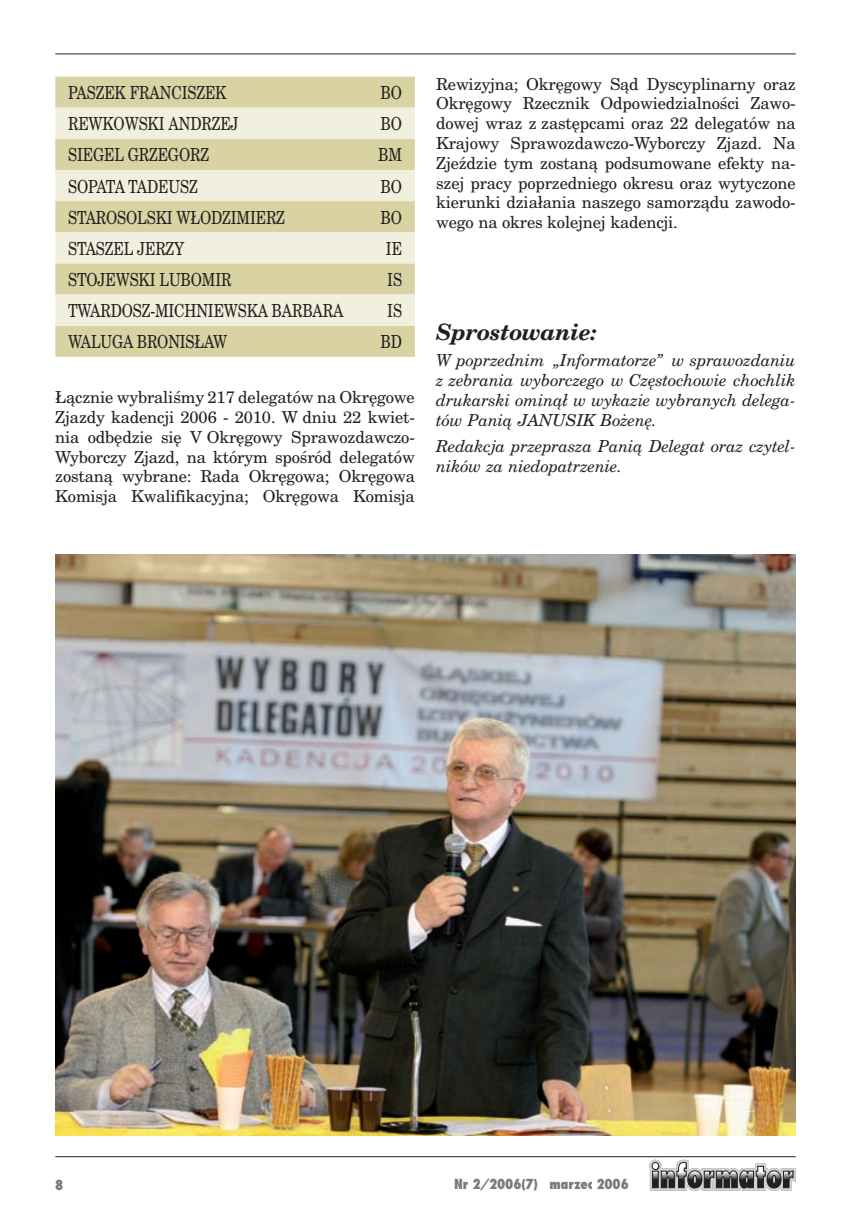
<style>
.page{position:relative;width:851px;height:1212px;background:#fff}
.page>*{position:absolute;margin:0;border:0;box-sizing:border-box;transform-origin:0 0}
.t1{font:italic 700 22.5px "New Brunswick";letter-spacing:-.01em;color:#231f20}
.t2{font:18px "New Brunswick";letter-spacing:-.01em;color:#231f20;scale:.8 1}
.t3{font:16.5px/19.8px "New Brunswick";letter-spacing:-.01em;color:#231f20;text-align:justify}
.t4{font:italic 16.5px/19.8px "New Brunswick";letter-spacing:-.01em;color:#231f20;text-align:justify}
.t5{font:800 13.5px "Fujiyama";letter-spacing:-.01em;color:#787a7d}
</style>
<div class="page">
<hr style="left:55px;top:1156px;width:740px;height:1px;background:#231f20">
<svg style="left:649px;top:1159px;width:146px;height:32px"></svg>
<hr style="left:55px;top:54px;width:740px;height:1px;background:#231f20">
<div style="left:55px;top:77px;width:360px;height:280px;background:#d9d3a4"></div>
<svg style="left:55px;top:108px;width:360px;height:218px;background:#e6e3c5"></svg>
<img style="left:55px;top:554px;width:740px;height:581px">
<p class="t2" style="left:68px;top:81px;width:199px">PASZEK FRANCISZEK</p>
<p class="t2" style="left:380px;top:81px;width:28px">BO</p>
<p class="t2" style="left:68px;top:113px;width:215px">REWKOWSKI ANDRZEJ</p>
<p class="t2" style="left:380px;top:113px;width:28px">BO</p>
<p class="t2" style="left:68px;top:144px;width:178px">SIEGEL GRZEGORZ</p>
<p class="t2" style="left:378px;top:144px;width:31px">BM</p>
<p class="t2" style="left:68px;top:175px;width:164px">SOPATA TADEUSZ</p>
<p class="t2" style="left:380px;top:175px;width:28px">BO</p>
<p class="t2" style="left:68px;top:206px;width:273px">STAROSOLSKI WŁODZIMIERZ</p>
<p class="t2" style="left:380px;top:206px;width:28px">BO</p>
<p class="t2" style="left:68px;top:237px;width:147px">STASZEL JERZY</p>
<p class="t2" style="left:386px;top:237px;width:22px">IE</p>
<p class="t2" style="left:68px;top:268px;width:206px">STOJEWSKI LUBOMIR</p>
<p class="t2" style="left:387px;top:268px;width:20px">IS</p>
<p class="t2" style="left:68px;top:299px;width:346px">TWARDOSZ-MICHNIEWSKA BARBARA</p>
<p class="t2" style="left:387px;top:299px;width:20px">IS</p>
<p class="t2" style="left:68px;top:331px;width:200px">WALUGA BRONISŁAW</p>
<p class="t2" style="left:380px;top:331px;width:28px">BD</p>
<p class="t3" style="left:55px;top:387px;width:361px">Łącznie wybraliśmy 217 delegatów na Okręgowe Zjazdy kadencji 2006 - 2010. W dniu 22 kwiet&shy;nia odbędzie się V Okręgowy Sprawozdawczo-Wyborczy Zjazd, na którym spośród delegatów zostaną wybrane: Rada Okręgowa; Okręgowa Komisja Kwalifikacyjna; Okręgowa Komisja</p>
<p class="t3" style="left:436px;top:73px;width:361px">Rewizyjna; Okręgowy Sąd Dyscyplinarny oraz Okręgowy Rzecznik Odpowiedzialności Zawo&shy;dowej wraz z zastępcami oraz 22 delegatów na Krajowy Sprawozdawczo-Wyborczy Zjazd. Na Zjeździe tym zostaną podsumowane efekty na&shy;szej pracy poprzedniego okresu oraz wytyczone kierunki działania naszego samorządu zawodo&shy;wego na okres kolejnej kadencji.</p>
<h1 class="t1" style="left:436px;top:318px;width:162px">Sprostowanie:</h1>
<p class="t4" style="left:436px;top:350px;width:361px">W poprzednim „Informatorze” w sprawozdaniu z zebrania wyborczego w Częstochowie chochlik drukarski ominął w wykazie wybranych delega&shy;tów Panią JANUSIK Bożenę.</p>
<p class="t4" style="left:436px;top:436px;width:361px">Redakcja przeprasza Panią Delegat oraz czytel&shy;ników za niedopatrzenie.</p>
<p class="t5" style="left:454px;top:1174px;width:176px">Nr 2/2006(7) marzec 2006</p>
</div>
